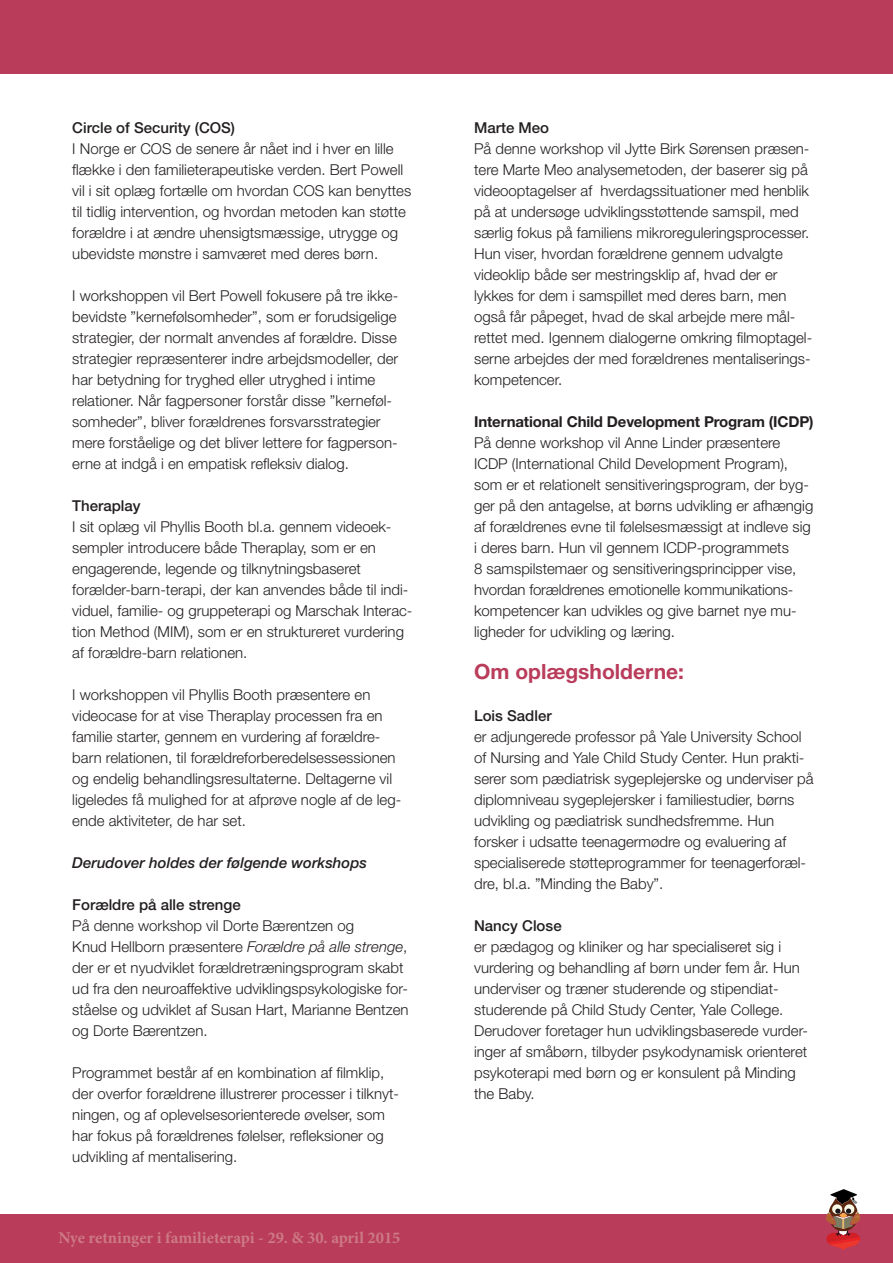
<style>
.page{position:relative;width:893px;height:1263px;background:#fff}
.page>*{position:absolute;margin:0;border:0;box-sizing:border-box;transform-origin:0 0}
.Paragraph_Style_1{font:700 21px "Helvetica Neue";color:#b93c5b}
.t1{font:700 16.5px "Minion Pro";color:#cd7a85}
.Paragraph_Style_1-2{font:300 15px/21px "Helvetica Neue";color:#231f20}
.Paragraph_Style_1-3{font:500 15px "Helvetica Neue";color:#231f20}
.Paragraph_Style_1-4{font:700 15px "Helvetica Neue";letter-spacing:-.01em;color:#231f20}
.Paragraph_Style_1-5{font:italic 500 15px "Helvetica Neue";color:#231f20}
.s1{font-style:italic}
</style>
<div class="page">
<div style="left:0;top:0;width:893px;height:74px;background:#b93c5b"></div>
<div style="left:0;top:1215px;width:893px;height:48px;background:#b93c5b"></div>
<svg style="left:826px;top:1189px;width:34px;height:61px"></svg>
<p class="Paragraph_Style_1-3" style="left:72px;top:119px;width:164px">Circle of Security (COS)</p>
<p class="Paragraph_Style_1-2" style="left:72px;top:138px;width:340px">I Norge er COS de senere år nået ind i hver en lille flække i den familieterapeutiske verden. Bert Powell vil i sit oplæg fortælle om hvordan COS kan benyttes til tidlig intervention, og hvordan metoden kan støtte forældre i at ændre uhensigtsmæssige, utrygge og ubevidste mønstre i samværet med deres børn.</p>
<p class="Paragraph_Style_1-2" style="left:72px;top:285px;width:327px">I workshoppen vil Bert Powell fokusere på tre ikke&shy;bevidste ”kernefølsomheder”, som er forudsigelige strategier, der normalt anvendes af forældre. Disse strategier repræsenterer indre arbejdsmodeller, der har betydning for tryghed eller utryghed i intime relationer. Når fagpersoner forstår disse ”kerneføl&shy;somheder”, bliver forældrenes forsvarsstrategier mere forståelige og det bliver lettere for fagperson&shy;erne at indgå i en empatisk refleksiv dialog.</p>
<p class="Paragraph_Style_1-3" style="left:72px;top:497px;width:70px">Theraplay</p>
<p class="Paragraph_Style_1-2" style="left:72px;top:516px;width:342px">I sit oplæg vil Phyllis Booth bl.a. gennem videoek&shy;sempler introducere både Theraplay, som er en engagerende, legende og tilknytningsbaseret forælder-barn-terapi, der kan anvendes både til indi&shy;viduel, familie- og gruppeterapi og Marschak Interac&shy;tion Method (MIM), som er en struktureret vurdering af forældre-barn relationen.</p>
<p class="Paragraph_Style_1-2" style="left:72px;top:684px;width:330px">I workshoppen vil Phyllis Booth præsentere en videocase for at vise Theraplay processen fra en familie starter, gennem en vurdering af forældre&shy;barn relationen, til forældreforberedelsessessionen og endelig behandlingsresultaterne. Deltagerne vil ligeledes få mulighed for at afprøve nogle af de leg&shy;ende aktiviteter, de har set.</p>
<p class="Paragraph_Style_1-5" style="left:72px;top:854px;width:296px">Derudover holdes der følgende workshops</p>
<p class="Paragraph_Style_1-3" style="left:72px;top:896px;width:170px">Forældre på alle strenge</p>
<p class="Paragraph_Style_1-2" style="left:72px;top:915px;width:338px">På denne workshop vil Dorte Bærentzen og<br>Knud Hellborn præsentere <span class="s1">Forældre på alle strenge</span>, der er et nyudviklet forældretræningsprogram skabt ud fra den neuroaffektive udviklingspsykologiske for&shy;ståelse og udviklet af Susan Hart, Marianne Bentzen og Dorte Bærentzen.</p>
<p class="Paragraph_Style_1-2" style="left:72px;top:1062px;width:328px">Programmet består af en kombination af filmklip, der overfor forældrene illustrerer processer i tilknyt&shy;ningen, og af oplevelsesorienterede øvelser, som har fokus på forældrenes følelser, refleksioner og udvikling af mentalisering.</p>
<p class="t1" style="left:58px;top:1226px;width:344px">Nye retninger i familieterapi - 29. &amp; 30. april 2015</p>
<p class="Paragraph_Style_1-3" style="left:474px;top:119px;width:77px">Marte Meo</p>
<p class="Paragraph_Style_1-2" style="left:474px;top:138px;width:340px">På denne workshop vil Jytte Birk Sørensen præsen&shy;tere Marte Meo analysemetoden, der baserer sig på videooptagelser af hverdagssituationer med henblik på at undersøge udviklingsstøttende samspil, med særlig fokus på familiens mikroreguleringsprocesser.<br>Hun viser, hvordan forældrene gennem udvalgte videoklip både ser mestringsklip af, hvad der er lykkes for dem i samspillet med deres barn, men også får påpeget, hvad de skal arbejde mere mål&shy;rettet med. Igennem dialogerne omkring filmoptagel&shy;serne arbejdes der med forældrenes mentaliserings&shy;kompetencer.</p>
<p class="Paragraph_Style_1-4" style="left:474px;top:412px;width:341px">International Child Development Program (ICDP)</p>
<p class="Paragraph_Style_1-2" style="left:474px;top:432px;width:341px">På denne workshop vil Anne Linder præsentere ICDP (International Child Development Program), som er et relationelt sensitiveringsprogram, der byg&shy;ger på den antagelse, at børns udvikling er afhængig af forældrenes evne til følelsesmæssigt at indleve sig i deres barn. Hun vil gennem ICDP-programmets<br>8 samspilstemaer og sensitiveringsprincipper vise, hvordan forældrenes emotionelle kommunikations&shy;kompetencer kan udvikles og give barnet nye mu&shy;ligheder for udvikling og læring.</p>
<p class="Paragraph_Style_1" style="left:474px;top:658px;width:211px">Om oplægsholderne:</p>
<p class="Paragraph_Style_1-3" style="left:474px;top:707px;width:79px">Lois Sadler</p>
<p class="Paragraph_Style_1-2" style="left:474px;top:726px;width:341px">er adjungerede professor på Yale University School of Nursing and Yale Child Study Center. Hun prakti&shy;serer som pædiatrisk sygeplejerske og underviser på diplomniveau sygeplejersker i familiestudier, børns udvikling og pædiatrisk sundhedsfremme. Hun forsker i udsatte teenagermødre og evaluering af specialiserede støtteprogrammer for teenagerforæl&shy;dre, bl.a. ”Minding the Baby”.</p>
<p class="Paragraph_Style_1-3" style="left:474px;top:917px;width:89px">Nancy Close</p>
<p class="Paragraph_Style_1-2" style="left:474px;top:936px;width:336px">er pædagog og kliniker og har specialiseret sig i vurdering og behandling af børn under fem år. Hun underviser og træner studerende og stipendiat&shy;studerende på Child Study Center, Yale College.<br>Derudover foretager hun udviklingsbaserede vurder&shy;inger af småbørn, tilbyder psykodynamisk orienteret psykoterapi med børn og er konsulent på Minding the Baby.</p>
</div>
